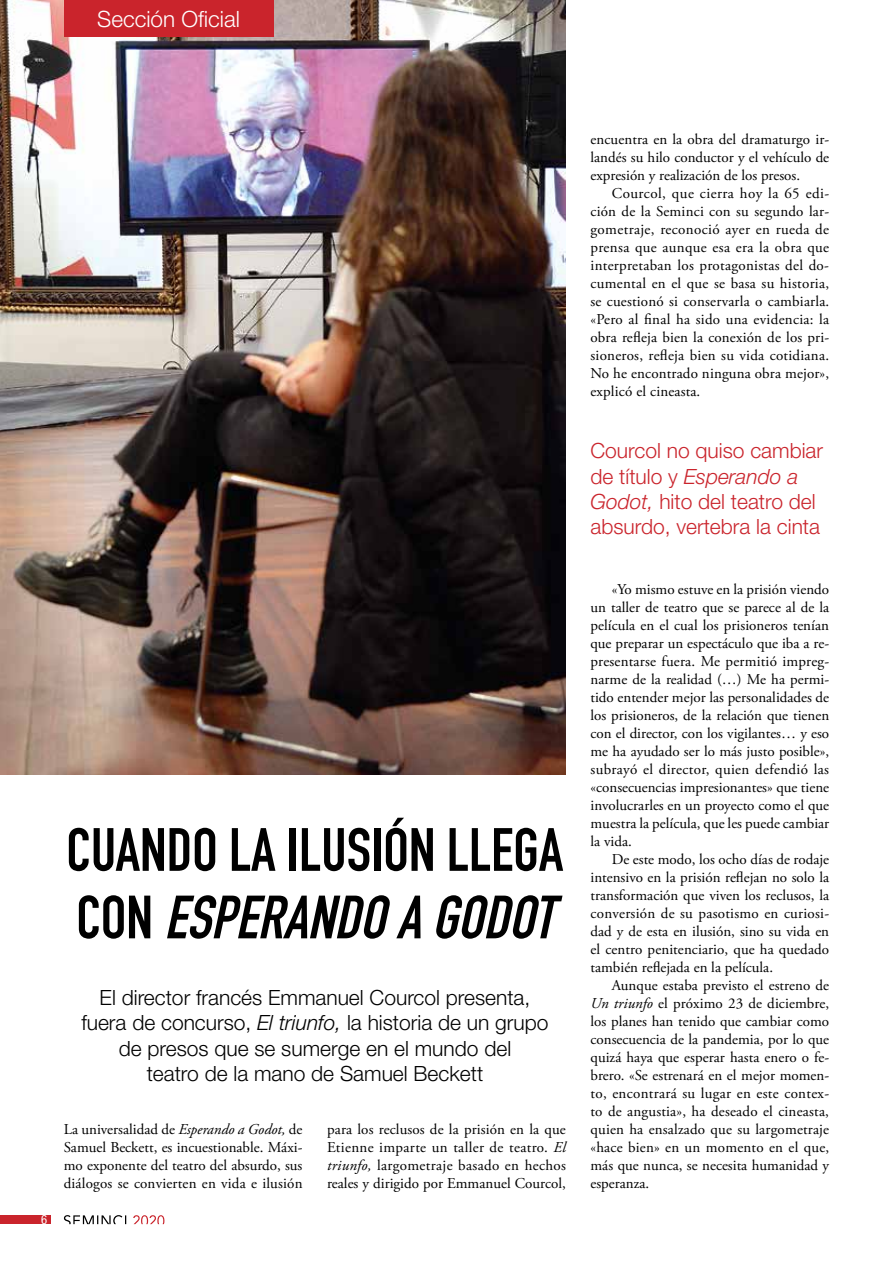
<style>
.page{position:relative;width:893px;height:1263px;background:#fff}
.page>*{position:absolute;margin:0;border:0;box-sizing:border-box;transform-origin:0 0}
.t1{font:60px/67.5px "DIN Engschrift Std";color:#000}
.t2{font:300 22.5px "Helvetica Neue LT Std";color:#fff}
.t3{font:300 21px/25.2px "Helvetica Neue LT Std";color:#000;text-align:center}
.t4{font:300 21px/25.2px "Helvetica Neue LT Std";color:#ca242c}
.t5{font:15px/18px "Adobe Garamond Pro";color:#000;text-align:justify}
.t6{font:condensed 12.75px "Helvetica Neue LT Std";color:#fff}
.s1{font-style:italic}
</style>
<div class="page">
<div style="left:0;top:1215px;width:50px;height:9px;background:#ca242c"></div>
<svg style="left:64px;top:1215px;width:62px;height:9px"></svg>
<svg style="left:133px;top:1215px;width:31px;height:9px"></svg>
<img style="left:0;top:0;width:566px;height:774px">
<div style="left:64px;top:0;width:209px;height:36px;background:#ca242c"></div>
<h2 class="t2" style="left:97px;top:5px;width:144px">Sección Oficial</h2>
<h1 class="t1" style="left:66px;top:816px;width:504px">CUANDO LA ILUSIÓN LLEGA<br>C O N <span class="s1">ESPERANDOAGODOT</span></h1>
<p class="t6" style="left:41px;top:1212px;width:8px">6</p>
<h3 class="t3" style="left:81px;top:984px;width:469px">El director francés Emmanuel Courcol presenta, fuera de concurso, <span class="s1">El triunfo,</span> la historia de un grupo de presos que se sumerge en el mundo del<br>teatro de la mano de Samuel Beckett</h3>
<p class="t5" style="left:64px;top:1121px;width:240px">La universalidad de <span class="s1">Esperando a Godot,</span> de Samuel Beckett, es incuestionable. Máxi&shy;mo exponente del teatro del absurdo, sus diálogos se convierten en vida e ilusión</p>
<p class="t5" style="left:327px;top:1121px;width:240px">para los reclusos de la prisión en la que Etienne imparte un taller de teatro. <span class="s1">El triunfo,</span> largometraje basado en hechos reales y dirigido por Emmanuel Courcol,</p>
<p class="t5" style="left:590px;top:131px;width:240px">encuentra en la obra del dramaturgo ir&shy;landés su hilo conductor y el vehículo de expresión y realización de los presos.</p>
<p class="t5" style="left:590px;top:185px;width:240px;text-indent:21px">Courcol, que cierra hoy la 65 edi&shy;ción de la Seminci con su segundo lar&shy;gometraje, reconoció ayer en rueda de prensa que aunque esa era la obra que interpretaban los protagonistas del do&shy;cumental en el que se basa su historia, se cuestionó si conservarla o cambiarla. «Pero al final ha sido una evidencia: la obra refleja bien la conexión de los pri&shy;sioneros, refleja bien su vida cotidiana.<br>No he encontrado ninguna obra mejor», explicó el cineasta.</p>
<h3 class="t4" style="left:590px;top:438px;width:234px">Courcol no quiso cambiar de título y <span class="s1">Esperando a<br>Godot,</span> hito del teatro del absurdo, vertebra la cinta</h3>
<p class="t5" style="left:590px;top:581px;width:240px;text-indent:21px">«Yo mismo estuve en la prisión viendo un taller de teatro que se parece al de la película en el cual los prisioneros tenían que preparar un espectáculo que iba a re&shy;presentarse fuera. Me permitió impreg&shy;narme de la realidad (…) Me ha permi&shy;tido entender mejor las personalidades de los prisioneros, de la relación que tienen con el director, con los vigilantes… y eso me ha ayudado ser lo más justo posible», subrayó el director, quien defendió las «consecuencias impresionantes» que tiene involucrarles en un proyecto como el que muestra la película, que les puede cambiar la vida.</p>
<p class="t5" style="left:590px;top:851px;width:240px;text-indent:21px">De este modo, los ocho días de rodaje intensivo en la prisión reflejan no solo la transformación que viven los reclusos, la conversión de su pasotismo en curiosi&shy;dad y de esta en ilusión, sino su vida en el centro penitenciario, que ha quedado también reflejada en la película.</p>
<p class="t5" style="left:590px;top:977px;width:240px;text-indent:21px">Aunque estaba previsto el estreno de <span class="s1">Un triunfo</span> el próximo 23 de diciembre, los planes han tenido que cambiar como consecuencia de la pandemia, por lo que quizá haya que esperar hasta enero o fe&shy;brero. «Se estrenará en el mejor momen&shy;to, encontrará su lugar en este contex&shy;to de angustia», ha deseado el cineasta, quien ha ensalzado que su largometraje «hace bien» en un momento en el que, más que nunca, se necesita humanidad y esperanza.</p>
</div>
